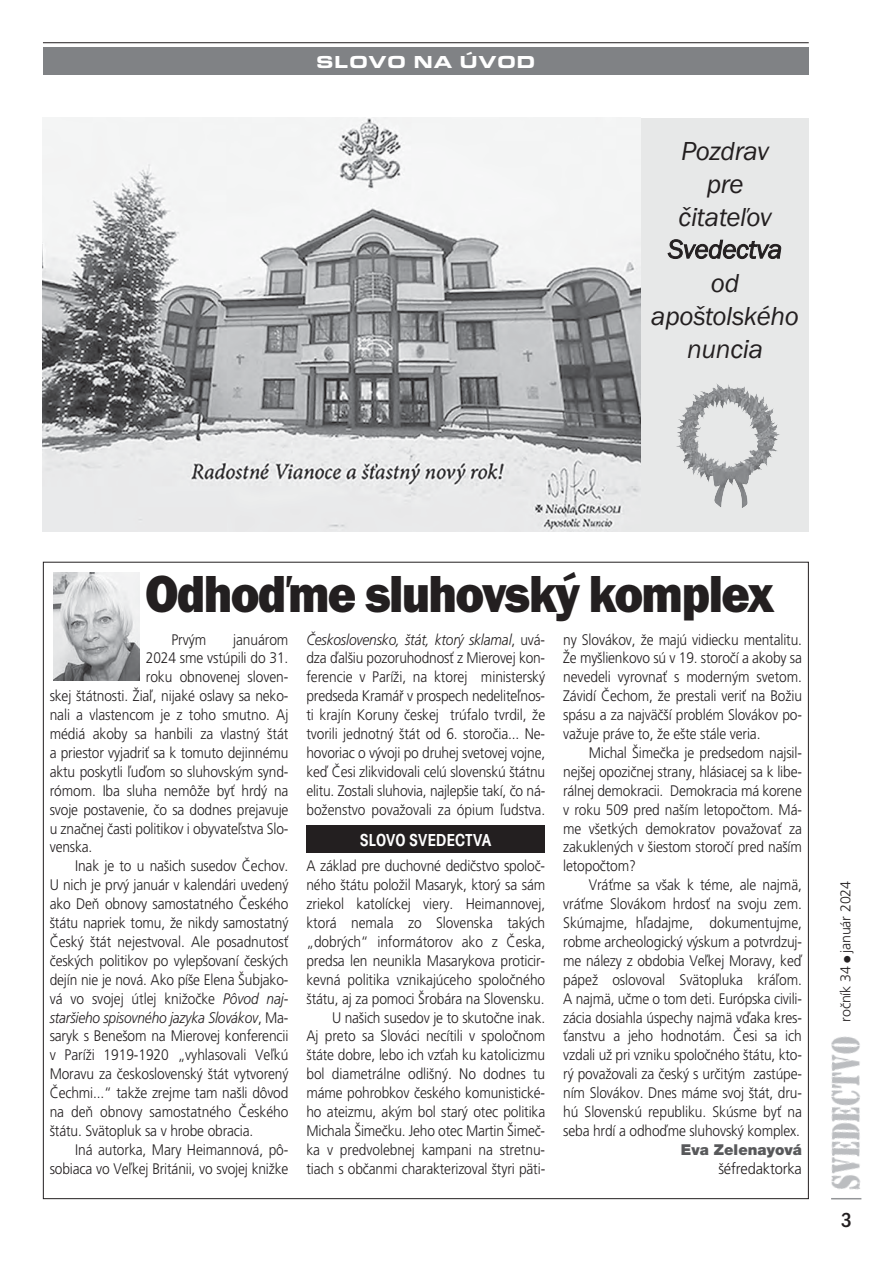
<style>
.page{position:relative;width:893px;height:1263px;background:#fff}
.page>*{position:absolute;margin:0;border:0;box-sizing:border-box;transform-origin:0 0}
.t1{font:54px "Franklin Got Itc TCE Heav";letter-spacing:-.035em;color:#231f20;scale:.9 1}
.t2{font:italic 27px/33px "Franklin Got Itc TCE";letter-spacing:-.01em;color:#231f20;text-align:center}
.t3{font:500 condensed 21px "Franklin Got Itc TCE";color:#231f20}
.t4{font:600 condensed 18px "Avant Gar Got Itc TCE";letter-spacing:.015em;color:#fff}
.t5{font:18px "Eurostile TCE Blac Exte";letter-spacing:.03em;color:#fff}
.t6{font:300 15.6px "Frutiger CE";letter-spacing:-.01em;color:#231f20;scale:.94 1}
.t7{font:300 15.3px/18.9px "Frutiger CE";letter-spacing:-.01em;color:#231f20;text-align:justify;scale:.9 1}
.t8{font:italic 300 15.3px "Frutiger CE";letter-spacing:-.015em;color:#231f20;scale:.9 1}
.t9{font:900 15px "Helvetica Neue CE";color:#58595b}
.t10{font:300 14.25px "Frutiger CE";letter-spacing:-.01em;color:#231f20}
.s1{font-style:italic}
.s2{font-style:normal}
</style>
<div class="page">
<div style="left:43px;top:47px;width:765px;height:28px;background:#808285"></div>
<hr style="left:43px;top:42px;width:765px;height:1px;background:#231f20">
<img style="left:831px;top:1036px;width:30px;height:154px">
<hr style="left:831px;top:1198px;width:30px;height:1px;background:#939598">
<div style="left:307px;top:825px;width:238px;height:28px;background:#231f20"></div>
<img style="left:53px;top:573px;width:87px;height:107px">
<img style="left:43px;top:118px;width:597px;height:413px">
<div style="left:641px;top:118px;width:167px;height:413px;background:#e7e8e8"></div>
<img style="left:685px;top:383px;width:64px;height:25px">
<p class="t5" style="left:316px;top:56px;width:221px">SLOVO NA ÚVOD</p>
<h2 class="t2" style="left:651px;top:134px;width:149px">Pozdrav<br>pre<br>čitateľov<br>Svedectva od apoštolského nuncia</h2>
<h1 class="t1" style="left:145px;top:562px;width:700px">Odhoďme sluhovský komplex</h1>
<p class="t7" style="left:171px;top:631px;width:40px">Prv˘m</p>
<p class="t7" style="left:233px;top:631px;width:63px">januárom</p>
<p class="t7" style="left:146px;top:650px;width:160px">2024 sme vstúpili do 31.</p>
<p class="t7" style="left:146px;top:669px;width:160px">roku obnovenej sloven-</p>
<p class="t7" style="left:50px;top:688px;width:267px">skej ‰tátnosti. Îiaº, nijaké oslavy sa neko-</p>
<p class="t7" style="left:50px;top:707px;width:267px">nali a vlastencom je z toho smutno. Aj</p>
<p class="t7" style="left:50px;top:725px;width:267px">médiá akoby sa hanbili za vlastn˘ ‰tát</p>
<p class="t7" style="left:50px;top:744px;width:267px">a priestor vyjadriÈ sa k tomuto dejinnému</p>
<p class="t7" style="left:50px;top:763px;width:267px">aktu poskytli ºuìom so sluhovsk˘m synd-</p>
<p class="t7" style="left:50px;top:782px;width:267px">rómom. Iba sluha nemôÏe byÈ hrd˘ na</p>
<p class="t7" style="left:50px;top:801px;width:267px">svoje postavenie, ão sa dodnes prejavuje</p>
<p class="t7" style="left:50px;top:820px;width:267px">u znaãnej ãasti politikov i obyvateºstva Slo-</p>
<p class="t7" style="left:50px;top:839px;width:49px">venska.</p>
<p class="t7" style="left:75px;top:858px;width:238px">Inak je to u na‰ich susedov âechov.</p>
<p class="t7" style="left:50px;top:877px;width:267px">U nich je prv˘ január v kalendári uveden˘</p>
<p class="t7" style="left:50px;top:896px;width:267px">ako DeÀ obnovy samostatného âeského</p>
<p class="t7" style="left:50px;top:914px;width:267px">‰tátu napriek tomu, Ïe nikdy samostatn˘</p>
<p class="t7" style="left:50px;top:933px;width:267px">âesk˘ ‰tát nejestvoval. Ale posadnutosÈ</p>
<p class="t7" style="left:50px;top:952px;width:267px">ãesk˘ch politikov po vylep‰ovaní ãesk˘ch</p>
<p class="t7" style="left:50px;top:971px;width:267px">dejín nie je nová. Ako pí‰e Elena ·ubjako-</p>
<p class="t7" style="left:50px;top:990px;width:267px">vá vo svojej útlej kniÏoãke <span class="s1">Pôvod naj-</span></p>
<p class="t8" style="left:50px;top:1011px;width:267px">star‰ieho spisovného jazyka Slovákov<span class="s2">, Ma-</span></p>
<p class="t7" style="left:50px;top:1028px;width:267px">saryk s Bene‰om na Mierovej konferencii</p>
<p class="t7" style="left:50px;top:1047px;width:267px">v ParíÏi 1919-1920 „vyhlasovali Veºkú</p>
<p class="t7" style="left:50px;top:1066px;width:267px">Moravu za ãeskoslovensk˘ ‰tát vytvoren˘</p>
<p class="t7" style="left:50px;top:1085px;width:267px">âechmi...“ takÏe zrejme tam na‰li dôvod</p>
<p class="t7" style="left:50px;top:1103px;width:267px">na deÀ obnovy samostatného âeského</p>
<p class="t7" style="left:50px;top:1122px;width:228px">‰tátu. Svätopluk sa v hrobe obracia.</p>
<p class="t7" style="left:75px;top:1141px;width:238px">Iná autorka, Mary Heimannová, pô-</p>
<p class="t7" style="left:50px;top:1160px;width:267px">sobiaca vo Veºkej Británii, vo svojej kniÏke</p>
<p class="t7" style="left:306px;top:631px;width:267px"><span class="s1">âeskoslovensko, ‰tát, ktor˘ sklamal</span>, uvá&shy;dza ìal‰iu pozoruhodnosÈ z Mierovej kon&shy;ferencie v ParíÏi, na ktorej ministersk˘ predseda Kramáfi v prospech nedeliteºnos&shy;ti krajín Koruny ãeskej trúfalo tvrdil, Ïe tvorili jednotn˘ ‰tát od 6. storoãia... Ne&shy;hovoriac o v˘voji po druhej svetovej vojne, keì âesi zlikvidovali celú slovenskú ‰tátnu elitu. Zostali sluhovia, najlep‰ie takí, ão ná&shy;boÏenstvo povaÏovali za ópium ºudstva.</p>
<p class="t4" style="left:360px;top:834px;width:133px">SLOVO SVEDECTVA</p>
<p class="t7" style="left:306px;top:858px;width:267px;text-align:right">A základ pre duchovné dediãstvo spoloã&shy;ného ‰tátu poloÏil Masaryk, ktor˘ sa sám zriekol katolíckej viery. Heimannovej, ktorá nemala zo Slovenska tak˘ch „dobr˘ch“ informátorov ako z âeska, predsa len neunikla Masarykova proticir&shy;kevná politika vznikajúceho spoloãného ‰tátu, aj za pomoci ·robára na Slovensku.<br>U na‰ich susedov je to skutoãne inak.<br>Aj preto sa Slováci necítili v spoloãnom ‰táte dobre, lebo ich vzÈah ku katolicizmu bol diametrálne odli‰n˘. No dodnes tu máme pohrobkov ãeského komunistické&shy;ho ateizmu, ak˘m bol star˘ otec politika Michala ·imeãku. Jeho otec Martin ·imeã&shy;ka v predvolebnej kampani na stretnu&shy;tiach s obãanmi charakterizoval ‰tyri päti-</p>
<p class="t7" style="left:563px;top:631px;width:267px">ny Slovákov, Ïe majú vidiecku mentalitu.<br>Îe my‰lienkovo sú v 19. storoãí a akoby sa nevedeli vyrovnaÈ s modern˘m svetom.<br>Závidí âechom, Ïe prestali veriÈ na BoÏiu spásu a za najväã‰í problém Slovákov po&shy;vaÏuje práve to, Ïe e‰te stále veria.</p>
<p class="t7" style="left:563px;top:744px;width:267px;text-indent:26px">Michal ·imeãka je predsedom najsil&shy;nej‰ej opoziãnej strany, hlásiacej sa k libe&shy;rálnej demokracii. Demokracia má korene v roku 509 pred na‰ím letopoãtom. Má&shy;me v‰etk˘ch demokratov povaÏovaÈ za zakuklen˘ch v ‰iestom storoãí pred na‰ím letopoãtom?</p>
<p class="t7" style="left:563px;top:877px;width:267px;text-indent:26px">VráÈme sa v‰ak k téme, ale najmä, vráÈme Slovákom hrdosÈ na svoju zem.<br>Skúmajme, hºadajme, dokumentujme, robme archeologick˘ v˘skum a potvrdzuj&shy;me nálezy z obdobia Veºkej Moravy, keì pápeÏ oslovoval Svätopluka kráºom.<br>A najmä, uãme o tom deti. Európska civili&shy;zácia dosiahla úspechy najmä vìaka kres-Èanstvu a jeho hodnotám. âesi sa ich vzdali uÏ pri vzniku spoloãného ‰tátu, kto&shy;r˘ povaÏovali za ãesk˘ s urãit˘m zastúpe&shy;ním Slovákov. Dnes máme svoj ‰tát, dru&shy;hú Slovenskú republiku. Skúsme byÈ na seba hrdí a odhoìme sluhovsk˘ komplex.</p>
<p class="t9" style="left:680px;top:1141px;width:123px">Eva Zelenayová</p>
<p class="t6" style="left:718px;top:1162px;width:90px">‰éfredaktorka</p>
<p class="t10" style="left:839px;top:1022px;width:142px;rotate:-90deg">roãník 34 ● január 2024</p>
<h3 class="t3" style="left:841px;top:1208px;width:12px">3</h3>
</div>
